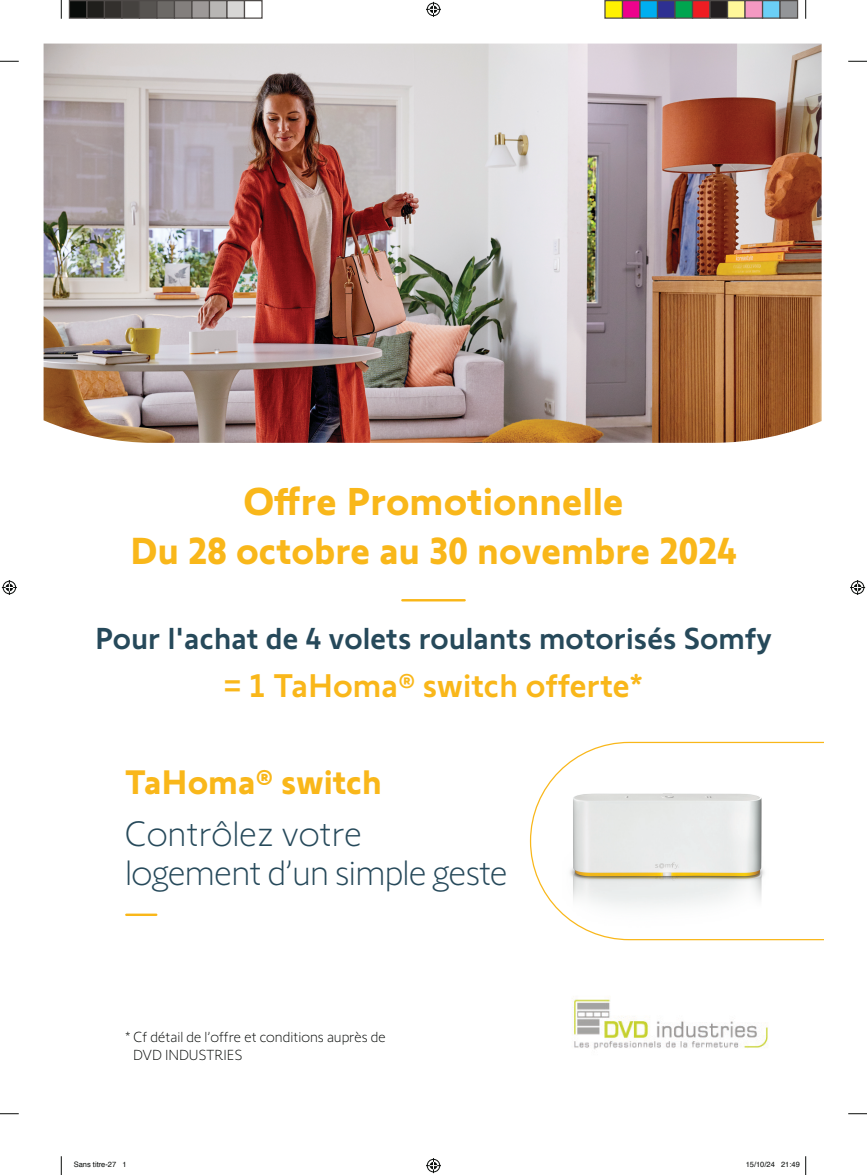
<style>
.page{position:relative;width:867px;height:1175px;background:#fff}
.page>*{position:absolute;margin:0;border:0;box-sizing:border-box;transform-origin:0 0}
.t1{font:700 40px "Somfy Sans";color:#f9b71a}
.t2{font:700 38.75px "Somfy Sans";color:#f9b71a}
.t3{font:300 36.25px/38.8px "Somfy Sans";letter-spacing:-.02em;color:#26495a}
.t4{font:700 35px "Somfy Sans";color:#f9b71a}
.t5{font:500 33.75px "Somfy Sans";color:#f9b71a}
.t6{font:500 31.25px "Somfy Sans";color:#26495a}
.t7{font:300 15px "Somfy Sans";color:#090c0a}
.t8{font:7.5px "Helvetica";color:#090c0a}
</style>
<div class="page">
<img style="left:44px;top:44px;width:777px;height:399px">
<svg style="left:530px;top:742px;width:293px;height:198px"></svg>
<hr style="left:126px;top:914px;width:30px;height:2px;background:#f9b71a">
<hr style="left:402px;top:599px;width:62px;height:2px;background:#f9b617">
<img style="left:572px;top:998px;width:196px;height:52px">
<svg style="left:0;top:61px;width:19px;height:1px"></svg>
<svg style="left:848px;top:61px;width:19px;height:1px"></svg>
<svg style="left:0;top:1113px;width:19px;height:1px"></svg>
<svg style="left:848px;top:1113px;width:19px;height:1px"></svg>
<svg style="left:61px;top:0;width:1px;height:19px"></svg>
<svg style="left:61px;top:1156px;width:1px;height:19px"></svg>
<svg style="left:805px;top:0;width:1px;height:19px"></svg>
<svg style="left:426px;top:2px;width:15px;height:15px"></svg>
<svg style="left:426px;top:1158px;width:15px;height:15px"></svg>
<svg style="left:2px;top:580px;width:15px;height:15px"></svg>
<svg style="left:850px;top:580px;width:15px;height:15px"></svg>
<div style="left:69px;top:1px;width:18px;height:17px;background:#090c0a"></div>
<div style="left:69px;top:0;width:19px;height:19px;border:1px solid #4e4a48"></div>
<div style="left:87px;top:1px;width:17px;height:17px;background:#201f1c"></div>
<div style="left:86px;top:0;width:19px;height:19px;border:1px solid #4e4a48"></div>
<div style="left:104px;top:1px;width:18px;height:17px;background:#33302d"></div>
<div style="left:104px;top:0;width:19px;height:19px;border:1px solid #4e4a48"></div>
<div style="left:122px;top:1px;width:17px;height:17px;background:#45423f"></div>
<div style="left:121px;top:0;width:19px;height:19px;border:1px solid #4e4a48"></div>
<div style="left:139px;top:1px;width:18px;height:17px;background:#575451"></div>
<div style="left:139px;top:0;width:19px;height:19px;border:1px solid #4e4a48"></div>
<div style="left:157px;top:1px;width:17px;height:17px;background:#6c6966"></div>
<div style="left:156px;top:0;width:19px;height:19px;border:1px solid #4e4a48"></div>
<div style="left:174px;top:1px;width:18px;height:17px;background:#837f7d"></div>
<div style="left:174px;top:0;width:19px;height:19px;border:1px solid #4e4a48"></div>
<div style="left:192px;top:1px;width:17px;height:17px;background:#9d9998"></div>
<div style="left:191px;top:0;width:19px;height:19px;border:1px solid #4e4a48"></div>
<div style="left:209px;top:1px;width:18px;height:17px;background:#b8b6b4"></div>
<div style="left:209px;top:0;width:19px;height:19px;border:1px solid #4e4a48"></div>
<div style="left:227px;top:1px;width:17px;height:17px;background:#d7d6d5"></div>
<div style="left:226px;top:0;width:19px;height:19px;border:1px solid #4e4a48"></div>
<div style="left:244px;top:0;width:19px;height:19px;border:1px solid #4e4a48"></div>
<div style="left:605px;top:1px;width:17px;height:17px;background:#fff101"></div>
<div style="left:604px;top:0;width:19px;height:19px;border:1px solid #4e4a48"></div>
<div style="left:622px;top:1px;width:18px;height:17px;background:#ed028c"></div>
<div style="left:622px;top:0;width:18px;height:19px;border:1px solid #4e4a48"></div>
<div style="left:640px;top:1px;width:17px;height:17px;background:#00aeef"></div>
<div style="left:639px;top:0;width:19px;height:19px;border:1px solid #4e4a48"></div>
<div style="left:657px;top:1px;width:18px;height:17px;background:#2e3092"></div>
<div style="left:657px;top:0;width:18px;height:19px;border:1px solid #4e4a48"></div>
<div style="left:675px;top:1px;width:17px;height:17px;background:#00a54f"></div>
<div style="left:674px;top:0;width:19px;height:19px;border:1px solid #4e4a48"></div>
<div style="left:692px;top:1px;width:18px;height:17px;background:#ee1d23"></div>
<div style="left:692px;top:0;width:18px;height:19px;border:1px solid #4e4a48"></div>
<div style="left:710px;top:1px;width:17px;height:17px;background:#231f20"></div>
<div style="left:709px;top:0;width:19px;height:19px;border:1px solid #4e4a48"></div>
<div style="left:727px;top:1px;width:18px;height:17px;background:#fff79a"></div>
<div style="left:727px;top:0;width:18px;height:19px;border:1px solid #4e4a48"></div>
<div style="left:745px;top:1px;width:17px;height:17px;background:#f499c2"></div>
<div style="left:744px;top:0;width:19px;height:19px;border:1px solid #4e4a48"></div>
<div style="left:762px;top:1px;width:18px;height:17px;background:#6bcff6"></div>
<div style="left:762px;top:0;width:18px;height:19px;border:1px solid #4e4a48"></div>
<div style="left:780px;top:1px;width:17px;height:17px;background:#939598"></div>
<div style="left:779px;top:0;width:19px;height:19px;border:1px solid #4e4a48"></div>
<svg style="left:805px;top:1156px;width:1px;height:19px"></svg>
<h1 class="t1" style="left:243px;top:469px;width:381px">Offre Promotionnelle</h1>
<h2 class="t2" style="left:130px;top:520px;width:608px">Du 28 octobre au 30 novembre 2024</h2>
<h3 class="t6" style="left:95px;top:613px;width:678px">Pour l'achat de 4 volets roulants motorisés Somfy</h3>
<h3 class="t5" style="left:224px;top:659px;width:420px">= 1 TaHoma® switch offerte*</h3>
<h3 class="t4" style="left:125px;top:754px;width:258px">TaHoma® switch</h3>
<h3 class="t3" style="left:125px;top:811px;width:384px">Contrôlez votre logement d’un simple geste</h3>
<p class="t7" style="left:125px;top:1026px;width:262px">* Cf détail de l’offre et conditions auprès de</p>
<p class="t7" style="left:133px;top:1044px;width:111px">DVD INDUSTRIES</p>
<p class="t8" style="left:74px;top:1159px;width:54px">Sans titre-27 1</p>
<p class="t8" style="left:745px;top:1159px;width:56px">15/10/24 21:49</p>
</div>
